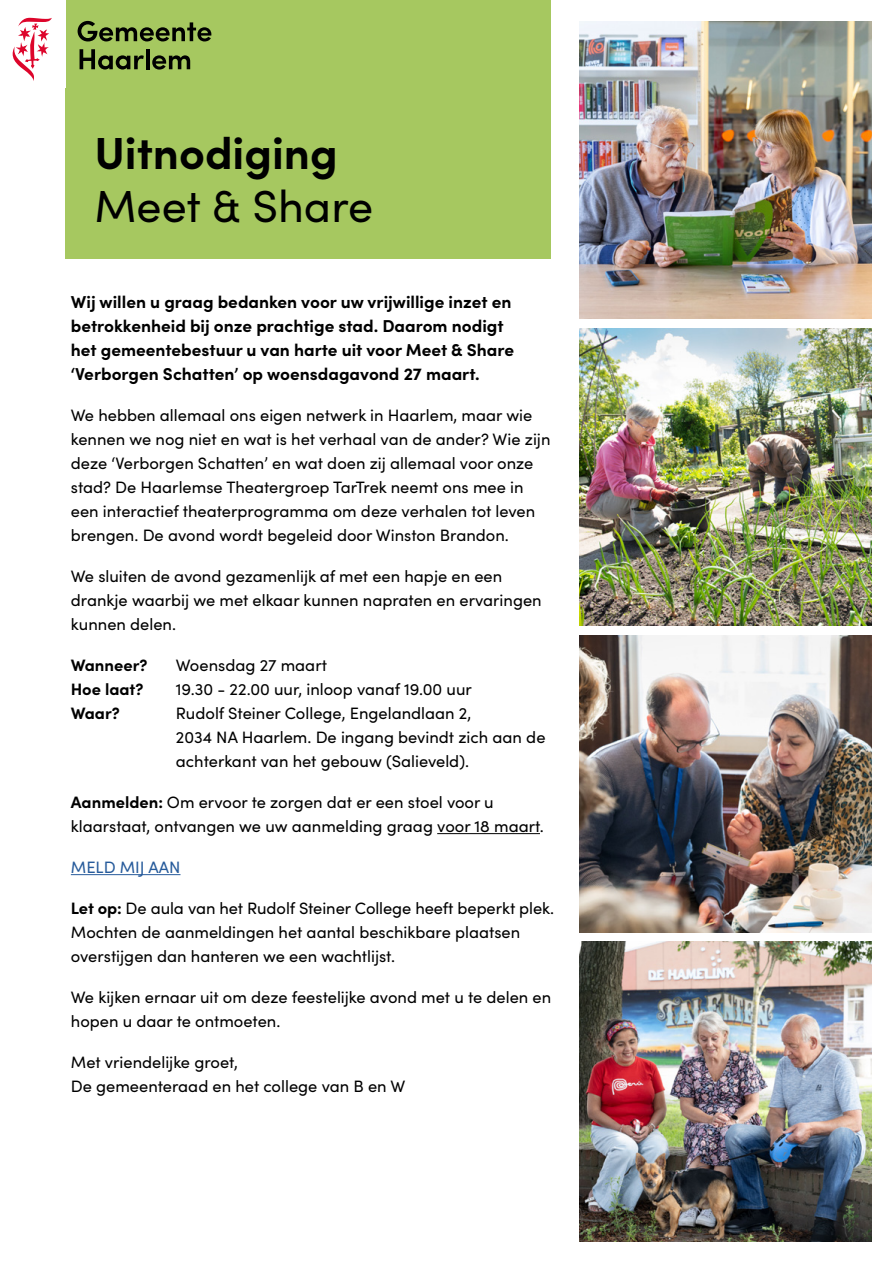
<style>
.page{position:relative;width:893px;height:1263px;background:#fff}
.page>*{position:absolute;margin:0;border:0;box-sizing:border-box;transform-origin:0 0}
.t1{font:700 45px "Sofia Pro";color:#000}
.t2{font:45px "Sofia Pro";color:#000}
.t3{font:700 17.25px/24px "Sofia Pro";color:#000}
.t4{font:16.5px/24px "Sofia Pro";color:#000}
.t5{font:700 16.5px "Sofia Pro";color:#000}
.t6{font:16.5px "Sofia Pro";color:#275b9b}
.s1{font-weight:700}
</style>
<div class="page">
<div style="left:66px;top:0;width:485px;height:259px;background:#a6c860"></div>
<svg style="left:80px;top:49px;width:64px;height:21px"></svg>
<hr style="left:146px;top:49px;width:3px;height:20px;background:#000">
<svg style="left:152px;top:55px;width:38px;height:15px"></svg>
<svg style="left:78px;top:21px;width:133px;height:20px"></svg>
<svg style="left:13px;top:18px;width:39px;height:63px"></svg>
<hr style="left:437px;top:833px;width:103px;height:1px;background:#000">
<hr style="left:71px;top:874px;width:109px;height:1px;background:#275b9b">
<img style="left:580px;top:21px;width:292px;height:298px">
<img style="left:580px;top:328px;width:292px;height:298px">
<img style="left:580px;top:635px;width:292px;height:298px">
<img style="left:580px;top:942px;width:292px;height:300px">
<p class="t1" style="left:94px;top:119px;width:245px">Uitnodiging</p>
<p class="t2" style="left:94px;top:174px;width:280px">Meet &amp; Share</p>
<p class="t3" style="left:71px;top:288px;width:445px">Wij willen u graag bedanken voor uw vrijwillige inzet en betrokkenheid bij onze prachtige stad. Daarom nodigt het gemeentebestuur u van harte uit voor Meet &amp; Share ‘Verborgen Schatten’ op woensdagavond 27 maart.</p>
<p class="t4" style="left:71px;top:402px;width:481px">We hebben allemaal ons eigen netwerk in Haarlem, maar wie kennen we nog niet en wat is het verhaal van de ander? Wie zijn deze ‘Verborgen Schatten’ en wat doen zij allemaal voor onze stad? De Haarlemse Theatergroep TarTrek neemt ons mee in een interactief theaterprogramma om deze verhalen tot leven brengen. De avond wordt begeleid door Winston Brandon.</p>
<p class="t4" style="left:71px;top:563px;width:472px">We sluiten de avond gezamenlijk af met een hapje en een drankje waarbij we met elkaar kunnen napraten en ervaringen kunnen delen.</p>
<p class="t5" style="left:71px;top:652px;width:78px">Wanneer?</p>
<p class="t4" style="left:176px;top:652px;width:153px">Woensdag 27 maart</p>
<p class="t5" style="left:71px;top:676px;width:74px">Hoe laat?</p>
<p class="t4" style="left:176px;top:676px;width:298px">19.30 - 22.00 uur, inloop vanaf 19.00 uur</p>
<p class="t5" style="left:71px;top:700px;width:51px">Waar?</p>
<p class="t4" style="left:176px;top:700px;width:371px">Rudolf Steiner College, Engelandlaan 2,<br>2034 NA Haarlem. De ingang bevindt zich aan de achterkant van het gebouw (Salieveld).</p>
<p class="t4" style="left:71px;top:789px;width:475px"><span class="s1">Aanmelden:</span> Om ervoor te zorgen dat er een stoel voor u klaarstaat, ontvangen we uw aanmelding graag voor 18 maart.</p>
<p class="t6" style="left:71px;top:855px;width:111px">MELD MIJ AAN</p>
<p class="t4" style="left:71px;top:895px;width:485px"><span class="s1">Let op:</span> De aula van het Rudolf Steiner College heeft beperkt plek.<br>Mochten de aanmeldingen het aantal beschikbare plaatsen overstijgen dan hanteren we een wachtlijst.</p>
<p class="t4" style="left:71px;top:984px;width:482px">We kijken ernaar uit om deze feestelijke avond met u te delen en hopen u daar te ontmoeten.</p>
<p class="t4" style="left:71px;top:1049px;width:336px">Met vriendelijke groet,<br>De gemeenteraad en het college van B en W</p>
</div>
